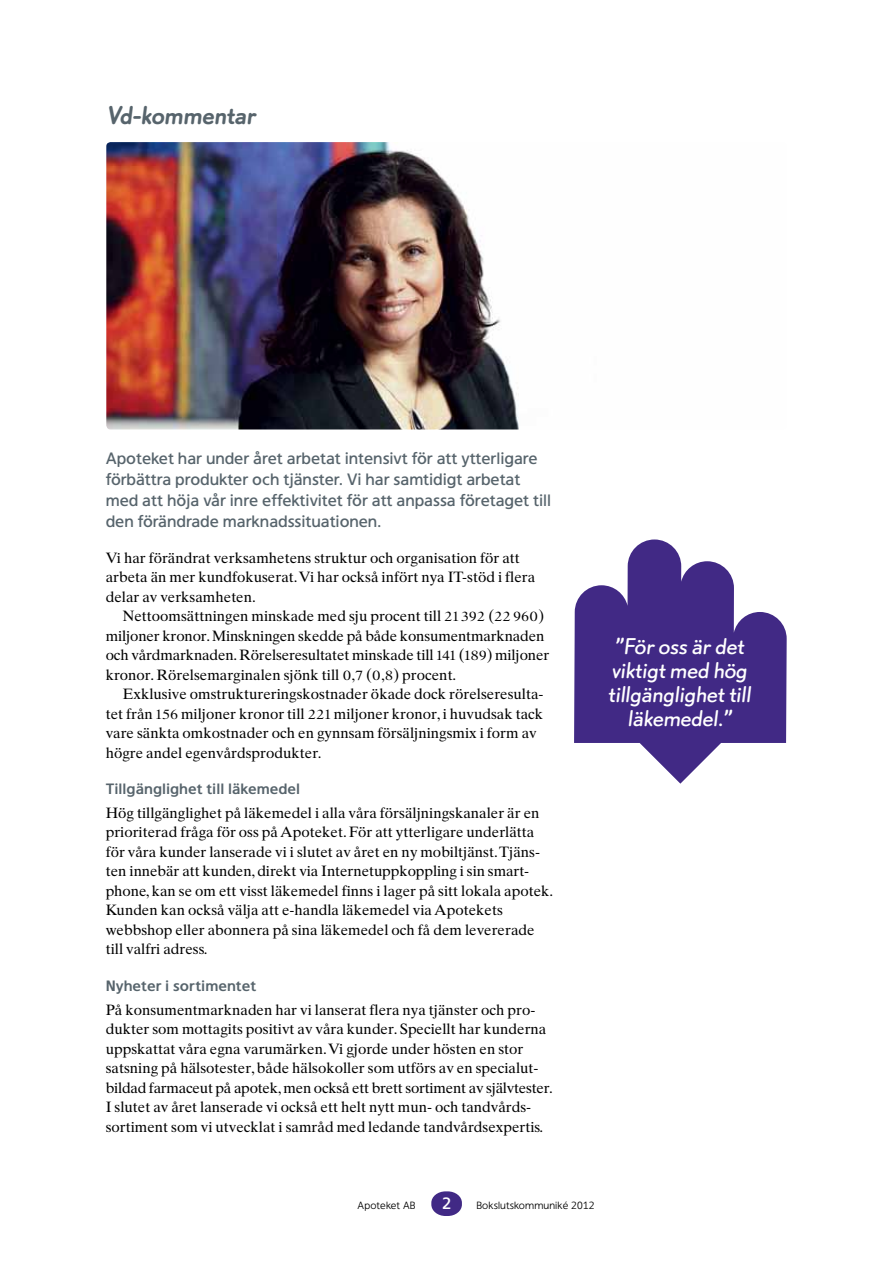
<style>
.page{position:relative;width:893px;height:1263px;background:#fff}
.page>*{position:absolute;margin:0;border:0;box-sizing:border-box;transform-origin:0 0}
.t1{font:700 25.5px "Apoprat";color:#57646c}
.t2{font:22.5px/24px "Apoprat";letter-spacing:.01em;color:#fff;text-align:center}
.t3{font:500 16.5px/21px "Apoteket Sans";letter-spacing:-.005em;color:#57646c}
.t4{font:500 16.5px "Apoteket Sans";color:#fff}
.t5{font:15px/19.5px "Apoteket Serif";color:#000}
.t6{font:700 15px "Apoteket Sans";color:#57646c}
.t7{font:10.5px "Apoteket Sans";letter-spacing:.01em;color:#000}
</style>
<div class="page">
<svg style="left:431px;top:1191px;width:31px;height:25px"></svg>
<img style="left:106px;top:142px;width:413px;height:287px">
<svg style="left:574px;top:539px;width:213px;height:245px;fill:#412985"></svg>
<h1 class="t1" style="left:108px;top:100px;width:150px">Vd-kommentar</h1>
<p class="t3" style="left:106px;top:448px;width:447px">Apoteket har under året arbetat intensivt för att ytterligare förbättra produkter och tjänster. Vi har samtidigt arbetat med att höja vår inre effektivitet för att anpassa företaget till den förändrade marknadssituationen.</p>
<p class="t5" style="left:106px;top:548px;width:431px">Vi har förändrat verksamhetens struktur och organisation för att arbeta än mer kundfokuserat. Vi har också infört nya IT-stöd i flera delar av verksamheten.</p>
<p class="t5" style="left:106px;top:606px;width:445px;text-indent:17px">Nettoomsättningen minskade med sju procent till 21392 (22960) miljoner kronor. Minskningen skedde på både konsumentmarknaden och vårdmarknaden. Rörelseresultatet minskade till 141 (189) miljoner kronor. Rörelsemarginalen sjönk till 0,7 (0,8) procent.</p>
<p class="t5" style="left:106px;top:684px;width:439px;text-indent:17px">Exklusive omstruktureringskostnader ökade dock rörelseresulta&shy;tet från 156 miljoner kronor till 221 miljoner kronor, i huvudsak tack vare sänkta omkostnader och en gynnsam försäljningsmix i form av högre andel egenvårdsprodukter.</p>
<p class="t6" style="left:106px;top:780px;width:196px">Tillgänglighet till läkemedel</p>
<p class="t5" style="left:106px;top:803px;width:449px">Hög tillgänglighet på läkemedel i alla våra försäljningskanaler är en prioriterad fråga för oss på Apoteket. För att ytterligare underlätta för våra kunder lanserade vi i slutet av året en ny mobiltjänst. Tjäns&shy;ten innebär att kunden, direkt via Internetuppkoppling i sin smart&shy;phone, kan se om ett visst läkemedel finns i lager på sitt lokala apotek.<br>Kunden kan också välja att e-handla läkemedel via Apotekets webbshop eller abonnera på sina läkemedel och få dem levererade till valfri adress.</p>
<p class="t6" style="left:106px;top:977px;width:152px">Nyheter i sortimentet</p>
<p class="t5" style="left:106px;top:1000px;width:449px">På konsumentmarknaden har vi lanserat flera nya tjänster och pro&shy;dukter som mottagits positivt av våra kunder. Speciellt har kunderna uppskattat våra egna varumärken. Vi gjorde under hösten en stor satsning på hälsotester, både hälsokoller som utförs av en specialut&shy;bildad farmaceut på apotek, men också ett brett sortiment av självtester.<br>I slutet av året lanserade vi också ett helt nytt mun- och tandvårds&shy;sortiment som vi utvecklat i samråd med ledande tandvårdsexpertis.</p>
<h2 class="t2" style="left:608px;top:633px;width:144px">"För oss är det viktigt med hög tillgänglighet till läkemedel.”</h2>
<p class="t7" style="left:358px;top:1199px;width:60px">Apoteket AB</p>
<p class="t4" style="left:442px;top:1193px;width:11px">2</p>
<p class="t7" style="left:476px;top:1199px;width:120px">Bokslutskommuniké 2012</p>
</div>
